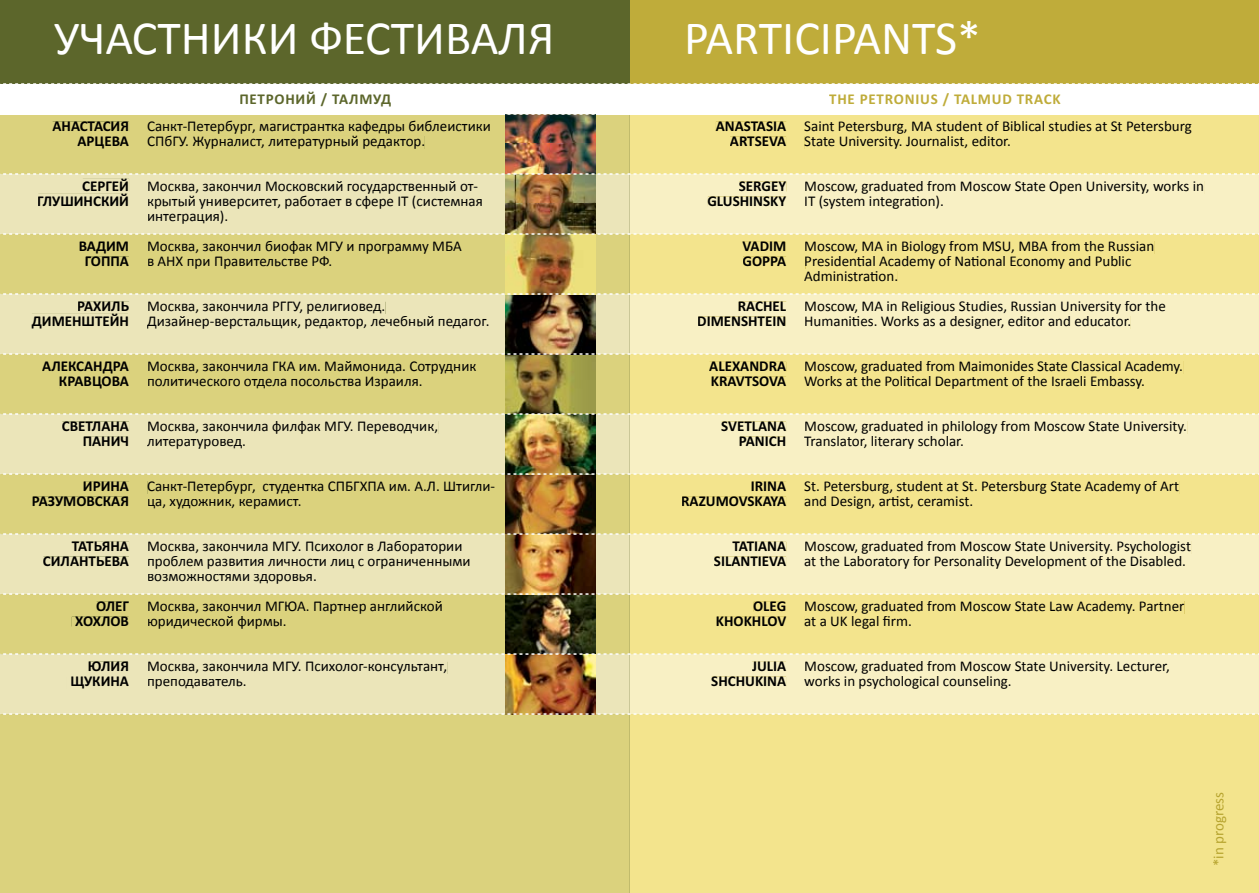
<style>
.page{position:relative;width:1259px;height:893px;background:#fff}
.page>*{position:absolute;margin:0;border:0;box-sizing:border-box;transform-origin:0 0}
.t1{font:48px "Calibri";color:#fff}
.t2{font:15px/15px "Calibri";color:#000}
.t3{font:700 15px/15px "Calibri";color:#000;text-align:right}
.t4{font:700 15px "Calibri";letter-spacing:.05em;color:#bfac3a}
.t5{font:700 15px "Calibri";letter-spacing:.05em;color:#5c662b}
.t6{font:15px "Calibri";color:#b7a42f}
</style>
<div class="page">
<div style="left:629px;top:0;width:630px;height:893px;background:#bfac3a"></div>
<div style="left:0;top:0;width:629px;height:893px;background:#5c662b"></div>
<div style="left:629px;top:115px;width:630px;height:418px;background:#f3e48d"></div>
<div style="left:0;top:115px;width:629px;height:418px;background:#dbd27d"></div>
<div style="left:629px;top:595px;width:630px;height:298px;background:#f3e48d"></div>
<div style="left:0;top:595px;width:629px;height:298px;background:#dbd27d"></div>
<svg style="left:0;top:83px;width:1259px;height:1px"></svg>
<div style="left:716px;top:122px;width:70px;height:9px;background:#f3e48d"></div>
<div style="left:730px;top:137px;width:56px;height:9px;background:#f3e48d"></div>
<div style="left:742px;top:242px;width:43px;height:9px;background:#f3e48d"></div>
<div style="left:743px;top:257px;width:43px;height:9px;background:#f3e48d"></div>
<div style="left:709px;top:362px;width:77px;height:9px;background:#f3e48d"></div>
<div style="left:712px;top:377px;width:74px;height:9px;background:#f3e48d"></div>
<div style="left:752px;top:482px;width:34px;height:9px;background:#f3e48d"></div>
<div style="left:682px;top:497px;width:104px;height:9px;background:#f3e48d"></div>
<div style="left:753px;top:602px;width:32px;height:9px;background:#f3e48d"></div>
<div style="left:717px;top:617px;width:69px;height:9px;background:#f3e48d"></div>
<div style="left:805px;top:121px;width:387px;height:13px;background:#f3e48d"></div>
<div style="left:805px;top:136px;width:204px;height:13px;background:#f3e48d"></div>
<div style="left:805px;top:241px;width:349px;height:13px;background:#f3e48d"></div>
<div style="left:805px;top:256px;width:326px;height:13px;background:#f3e48d"></div>
<div style="left:804px;top:271px;width:93px;height:10px;background:#f3e48d"></div>
<div style="left:805px;top:361px;width:378px;height:13px;background:#f3e48d"></div>
<div style="left:804px;top:376px;width:340px;height:13px;background:#f3e48d"></div>
<div style="left:805px;top:481px;width:374px;height:13px;background:#f3e48d"></div>
<div style="left:805px;top:496px;width:167px;height:13px;background:#f3e48d"></div>
<div style="left:805px;top:601px;width:379px;height:13px;background:#f3e48d"></div>
<div style="left:805px;top:616px;width:105px;height:13px;background:#f3e48d"></div>
<div style="left:148px;top:121px;width:343px;height:13px;background:#dbd27d"></div>
<div style="left:148px;top:136px;width:276px;height:13px;background:#dbd27d"></div>
<div style="left:148px;top:241px;width:314px;height:13px;background:#dbd27d"></div>
<div style="left:148px;top:256px;width:183px;height:13px;background:#dbd27d"></div>
<div style="left:148px;top:361px;width:328px;height:13px;background:#dbd27d"></div>
<div style="left:148px;top:377px;width:273px;height:12px;background:#dbd27d"></div>
<div style="left:148px;top:481px;width:347px;height:13px;background:#dbd27d"></div>
<div style="left:148px;top:499px;width:152px;height:10px;background:#dbd27d"></div>
<div style="left:148px;top:601px;width:295px;height:13px;background:#dbd27d"></div>
<div style="left:148px;top:616px;width:137px;height:13px;background:#dbd27d"></div>
<div style="left:53px;top:122px;width:76px;height:9px;background:#dbd27d"></div>
<div style="left:78px;top:137px;width:51px;height:12px;background:#dbd27d"></div>
<div style="left:80px;top:242px;width:48px;height:12px;background:#dbd27d"></div>
<div style="left:86px;top:257px;width:43px;height:9px;background:#dbd27d"></div>
<div style="left:42px;top:362px;width:87px;height:12px;background:#dbd27d"></div>
<div style="left:60px;top:377px;width:69px;height:12px;background:#dbd27d"></div>
<div style="left:84px;top:482px;width:45px;height:9px;background:#dbd27d"></div>
<div style="left:33px;top:497px;width:95px;height:9px;background:#dbd27d"></div>
<div style="left:97px;top:602px;width:32px;height:9px;background:#dbd27d"></div>
<div style="left:72px;top:617px;width:56px;height:9px;background:#dbd27d"></div>
<div style="left:0;top:84px;width:1259px;height:30px;background:#fff"></div>
<img style="left:505px;top:115px;width:90px;height:538px">
<div style="left:1213px;top:792px;width:13px;height:73px;background:#f3e48d"></div>
<svg style="left:0;top:173px;width:1259px;height:62px;background:#e9e1b5"></svg>
<svg style="left:0;top:293px;width:1259px;height:62px;background:#e7dfb5"></svg>
<svg style="left:0;top:114px;width:1259px;height:1px"></svg>
<svg style="left:0;top:533px;width:1259px;height:62px;background:#ebe1b5"></svg>
<svg style="left:0;top:413px;width:1259px;height:62px;background:#eae2b5"></svg>
<svg style="left:0;top:653px;width:1259px;height:62px;background:#ece1b4"></svg>
<h1 class="t1" style="left:54px;top:8px;width:502px">УЧАСТНИКИ ФЕСТИВАЛЯ</h1>
<h1 class="t1" style="left:684px;top:8px;width:298px">PARTICIPANTS*</h1>
<p class="t3" style="left:52px;top:119px;width:78px">АНАСТАСИЯ<br>АРЦЕВА</p>
<p class="t3" style="left:37px;top:179px;width:93px">СЕРГЕЙ<br>ГЛУШИНСКИЙ</p>
<p class="t3" style="left:79px;top:239px;width:52px;text-align:center">ВАДИМ<br>ГОППА</p>
<p class="t3" style="left:32px;top:299px;width:99px">РАХИЛЬ<br>ДИМЕНШТЕЙН</p>
<p class="t3" style="left:42px;top:359px;width:88px">АЛЕКСАНДРА<br>КРАВЦОВА</p>
<p class="t3" style="left:62px;top:419px;width:69px">СВЕТЛАНА<br>ПАНИЧ</p>
<p class="t3" style="left:32px;top:479px;width:99px">ИРИНА<br>РАЗУМОВСКАЯ</p>
<p class="t3" style="left:43px;top:539px;width:88px">ТАТЬЯНА<br>СИЛАНТЬЕВА</p>
<p class="t3" style="left:75px;top:599px;width:55px">ОЛЕГ<br>ХОХЛОВ</p>
<p class="t3" style="left:70px;top:659px;width:60px">ЮЛИЯ<br>ЩУКИНА</p>
<p class="t5" style="left:239px;top:90px;width:153px">ПЕТРОНИЙ / ТАЛМУД</p>
<p class="t4" style="left:829px;top:90px;width:233px">THE PETRONIUS / TALMUD TRACK</p>
<p class="t2" style="left:147px;top:119px;width:345px">Санкт-Петербург, магистрантка кафедры библеистики<br>СПбГУ. Журналист, литературный редактор.</p>
<p class="t2" style="left:147px;top:179px;width:337px">Москва, закончил Московский государственный от&shy;крытый университет, работает в сфере IT (системная интеграция).</p>
<p class="t2" style="left:147px;top:239px;width:316px">Москва, закончил биофак МГУ и программу МБА в АНХ при Правительстве РФ.</p>
<p class="t2" style="left:147px;top:299px;width:344px">Москва, закончила РГГУ, религиовед.<br>Дизайнер-верстальщик, редактор, лечебный педагог.</p>
<p class="t2" style="left:147px;top:359px;width:331px">Москва, закончила ГКА им. Маймонида. Сотрудник политического отдела посольства Израиля.</p>
<p class="t2" style="left:147px;top:419px;width:292px">Москва, закончила филфак МГУ. Переводчик, литературовед.</p>
<p class="t2" style="left:147px;top:479px;width:349px">Санкт-Петербург, студентка СПБГХПА им. А.Л. Штигли&shy;ца, художник, керамист.</p>
<p class="t2" style="left:147px;top:539px;width:325px">Москва, закончила МГУ. Психолог в Лаборатории проблем развития личности лиц с ограниченными возможностями здоровья.</p>
<p class="t2" style="left:147px;top:599px;width:297px">Москва, закончил МГЮА. Партнер английской юридической фирмы.</p>
<p class="t2" style="left:147px;top:659px;width:302px">Москва, закончила МГУ. Психолог-консультант, преподаватель.</p>
<p class="t3" style="left:715px;top:119px;width:72px">ANASTASIA<br>ARTSEVA</p>
<p class="t3" style="left:707px;top:179px;width:80px">SERGEY<br>GLUSHINSKY</p>
<p class="t3" style="left:742px;top:239px;width:45px;text-align:left">VADIM<br>GOPPA</p>
<p class="t3" style="left:697px;top:299px;width:90px">RACHEL<br>DIMENSHTEIN</p>
<p class="t3" style="left:709px;top:359px;width:78px;text-align:left">ALEXANDRA<br>KRAVTSOVA</p>
<p class="t3" style="left:721px;top:419px;width:66px">SVETLANA<br>PANICH</p>
<p class="t3" style="left:681px;top:479px;width:107px">IRINA<br>RAZUMOVSKAYA</p>
<p class="t3" style="left:714px;top:539px;width:74px">TATIANA<br>SILANTIEVA</p>
<p class="t3" style="left:716px;top:599px;width:72px">OLEG<br>KHOKHLOV</p>
<p class="t3" style="left:711px;top:659px;width:76px">JULIA<br>SHCHUKINA</p>
<p class="t2" style="left:804px;top:119px;width:389px">Saint Petersburg, MA student of Biblical studies at St Petersburg<br>State University. Journalist, editor.</p>
<p class="t2" style="left:804px;top:179px;width:401px">Moscow, graduated from Moscow State Open University, works in<br>IT (system integration).</p>
<p class="t2" style="left:804px;top:239px;width:351px">Moscow, MA in Biology from MSU, MBA from the Russian<br>Presidential Academy of National Economy and Public<br>Administration.</p>
<p class="t2" style="left:804px;top:299px;width:363px">Moscow, MA in Religious Studies, Russian University for the<br>Humanities. Works as a designer, editor and educator.</p>
<p class="t2" style="left:804px;top:359px;width:380px">Moscow, graduated from Maimonides State Classical Academy.<br>Works at the Political Department of the Israeli Embassy.</p>
<p class="t2" style="left:804px;top:419px;width:384px">Moscow, graduated in philology from Moscow State University.<br>Translator, literary scholar.</p>
<p class="t2" style="left:804px;top:479px;width:376px">St. Petersburg, student at St. Petersburg State Academy of Art and Design, artist, ceramist.</p>
<p class="t2" style="left:804px;top:539px;width:388px">Moscow, graduated from Moscow State University. Psychologist at the Laboratory for Personality Development of the Disabled.</p>
<p class="t2" style="left:804px;top:599px;width:381px">Moscow, graduated from Moscow State Law Academy. Partner at a UK legal firm.</p>
<p class="t2" style="left:804px;top:659px;width:367px">Moscow, graduated from Moscow State University. Lecturer, works in psychological counseling.</p>
<p class="t6" style="left:1209px;top:866px;width:76px;rotate:-90deg">*in progress</p>
</div>
